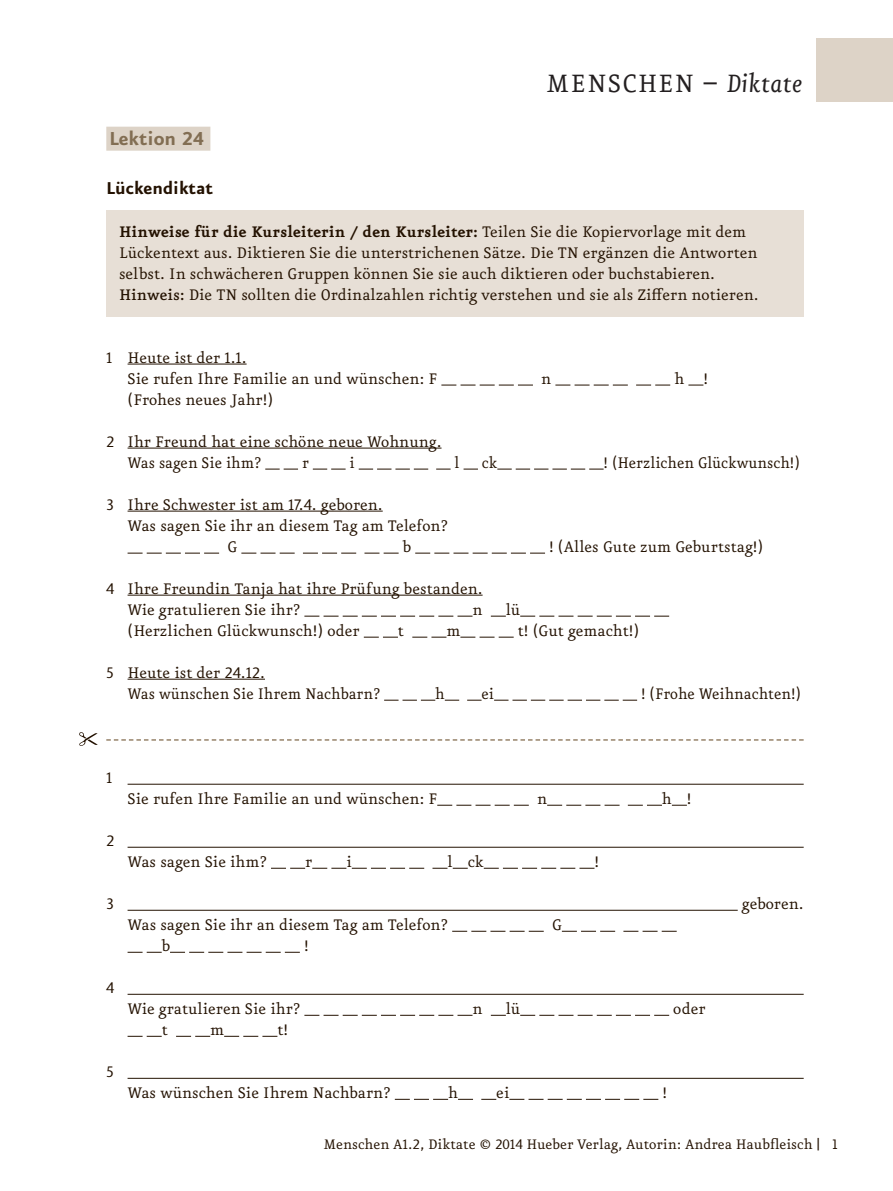
<style>
.page{position:relative;width:893px;height:1191px;background:#fff}
.page>*{position:absolute;margin:0;border:0;box-sizing:border-box;transform-origin:0 0}
.t1{font:30px "Eureka Pro";letter-spacing:.04em;color:#231f20}
.t2{font:700 22.5px "Eureka Sans Pro";color:#826e53}
.t3{font:700 20.55px "Eureka Sans Pro";color:#231100}
.t4{font:18.3px/21px "Eureka Pro";color:#231100}
.t5{font:18.3px "Eureka Pro";color:#231100;scale:.96 1}
.t6{font:16.5px "Eureka Pro";color:#231100}
.s1{font-style:italic}
.s2{font-weight:700}
.s3{font-weight:500}
.s4{font-size:12.9px}
.s5{font-family:"Eureka Sans Pro"}
</style>
<div class="page">
<div style="left:816px;top:38px;width:77px;height:64px;background:#ddd3c7"></div>
<div style="left:106px;top:210px;width:698px;height:106px;background:#e7dfd6"></div>
<div style="left:106px;top:127px;width:104px;height:24px;background:#ddd3c7"></div>
<hr style="left:128px;top:364px;width:119px;height:1px;background:#231100">
<svg style="left:441px;top:385px;width:92px;height:1px"></svg>
<svg style="left:555px;top:385px;width:73px;height:1px"></svg>
<svg style="left:636px;top:385px;width:34px;height:1px"></svg>
<svg style="left:688px;top:385px;width:15px;height:1px"></svg>
<hr style="left:128px;top:448px;width:313px;height:1px;background:#231100">
<svg style="left:265px;top:469px;width:33px;height:1px"></svg>
<svg style="left:313px;top:469px;width:33px;height:1px"></svg>
<svg style="left:359px;top:469px;width:69px;height:1px"></svg>
<svg style="left:436px;top:469px;width:15px;height:1px"></svg>
<svg style="left:464px;top:469px;width:14px;height:1px"></svg>
<svg style="left:497px;top:469px;width:107px;height:1px"></svg>
<hr style="left:128px;top:511px;width:255px;height:1px;background:#231100">
<svg style="left:128px;top:553px;width:91px;height:1px"></svg>
<svg style="left:241px;top:553px;width:54px;height:1px"></svg>
<svg style="left:303px;top:553px;width:53px;height:1px"></svg>
<svg style="left:364px;top:553px;width:35px;height:1px"></svg>
<svg style="left:415px;top:553px;width:130px;height:1px"></svg>
<hr style="left:128px;top:595px;width:355px;height:1px;background:#231100">
<svg style="left:304px;top:616px;width:168px;height:1px"></svg>
<svg style="left:491px;top:616px;width:15px;height:1px"></svg>
<svg style="left:520px;top:616px;width:149px;height:1px"></svg>
<svg style="left:364px;top:637px;width:34px;height:1px"></svg>
<svg style="left:412px;top:637px;width:34px;height:1px"></svg>
<svg style="left:460px;top:637px;width:54px;height:1px"></svg>
<hr style="left:128px;top:679px;width:137px;height:1px;background:#231100">
<svg style="left:384px;top:700px;width:51px;height:1px"></svg>
<svg style="left:445px;top:700px;width:14px;height:1px"></svg>
<svg style="left:467px;top:700px;width:15px;height:1px"></svg>
<svg style="left:494px;top:700px;width:143px;height:1px"></svg>
<hr style="left:128px;top:784px;width:676px;height:1px;background:#231100">
<svg style="left:437px;top:805px;width:92px;height:1px"></svg>
<svg style="left:547px;top:805px;width:73px;height:1px"></svg>
<svg style="left:628px;top:805px;width:34px;height:1px"></svg>
<svg style="left:672px;top:805px;width:15px;height:1px"></svg>
<hr style="left:128px;top:847px;width:676px;height:1px;background:#231100">
<svg style="left:271px;top:868px;width:34px;height:1px"></svg>
<svg style="left:312px;top:868px;width:34px;height:1px"></svg>
<svg style="left:352px;top:868px;width:72px;height:1px"></svg>
<svg style="left:432px;top:868px;width:15px;height:1px"></svg>
<svg style="left:453px;top:868px;width:15px;height:1px"></svg>
<svg style="left:484px;top:868px;width:110px;height:1px"></svg>
<hr style="left:128px;top:910px;width:610px;height:1px;background:#231100">
<svg style="left:452px;top:931px;width:92px;height:1px"></svg>
<svg style="left:562px;top:931px;width:53px;height:1px"></svg>
<svg style="left:623px;top:931px;width:54px;height:1px"></svg>
<svg style="left:128px;top:952px;width:34px;height:1px"></svg>
<svg style="left:170px;top:952px;width:130px;height:1px"></svg>
<hr style="left:128px;top:994px;width:676px;height:1px;background:#231100">
<svg style="left:304px;top:1015px;width:168px;height:1px"></svg>
<svg style="left:491px;top:1015px;width:15px;height:1px"></svg>
<svg style="left:520px;top:1015px;width:149px;height:1px"></svg>
<svg style="left:128px;top:1036px;width:34px;height:1px"></svg>
<svg style="left:176px;top:1036px;width:34px;height:1px"></svg>
<svg style="left:224px;top:1036px;width:53px;height:1px"></svg>
<hr style="left:128px;top:1078px;width:676px;height:1px;background:#231100">
<svg style="left:395px;top:1099px;width:53px;height:1px"></svg>
<svg style="left:458px;top:1099px;width:15px;height:1px"></svg>
<svg style="left:481px;top:1099px;width:15px;height:1px"></svg>
<svg style="left:509px;top:1099px;width:149px;height:1px"></svg>
<svg style="left:106px;top:739px;width:698px;height:1px"></svg>
<svg style="left:79px;top:732px;width:19px;height:14px"></svg>
<h1 class="t1" style="left:546px;top:72px;width:257px">MENSCHEN – <span class="s1">Diktate</span></h1>
<p class="t2" style="left:109px;top:124px;width:97px">Lektion 24</p>
<p class="t3" style="left:106px;top:175px;width:108px">Lückendiktat</p>
<p class="t4" style="left:119px;top:222px;width:641px"><span class="s2">Hinweise für die Kursleiterin / den Kursleiter:</span> Teilen Sie die Kopiervorlage mit dem Lückentext aus. Diktieren Sie die unterstrichenen Sätze. Die TN ergänzen die Antworten selbst. In schwächeren Gruppen können Sie sie auch diktieren oder buchstabieren.<br><span class="s3">Hinweis:</span> Die TN sollten die Ordinalzahlen richtig verstehen und sie als Ziffern notieren.</p>
<p class="t4" style="left:128px;top:348px;width:311px;text-indent:-21px">1 Heute ist der 1.1.<br>Sie rufen Ihre Familie an und wünschen: F</p>
<p class="t4" style="left:541px;top:369px;width:12px">n</p>
<p class="t4" style="left:674px;top:369px;width:35px">h !</p>
<p class="t4" style="left:128px;top:390px;width:147px">(Frohes neues Jahr!)</p>
<p class="t4" style="left:128px;top:432px;width:315px;text-indent:-21px">2 Ihr Freund hat eine schöne neue Wohnung.<br>Was sagen Sie ihm?</p>
<p class="t5" style="left:302px;top:455px;width:9px">r</p>
<p class="t5" style="left:350px;top:455px;width:7px">i</p>
<p class="t5" style="left:455px;top:455px;width:46px">l ck</p>
<p class="t5" style="left:604px;top:455px;width:206px">! (Herzlichen Glückwunsch!)</p>
<p class="t4" style="left:106px;top:495px;width:278px">3 Ihre Schwester ist am 17.4. geboren.</p>
<p class="t4" style="left:128px;top:516px;width:322px">Was sagen Sie ihr an diesem Tag am Telefon?</p>
<p class="t4" style="left:227px;top:537px;width:11px">G</p>
<p class="t4" style="left:403px;top:537px;width:10px">b</p>
<p class="t4" style="left:549px;top:537px;width:216px">! (Alles Gute zum Geburtstag!)</p>
<p class="t4" style="left:128px;top:579px;width:357px;text-indent:-21px">4 Ihre Freundin Tanja hat ihre Prüfung bestanden.<br>Wie gratulieren Sie ihr?</p>
<p class="t4" style="left:472px;top:600px;width:12px">n</p>
<p class="t4" style="left:506px;top:600px;width:16px">lü</p>
<p class="t4" style="left:128px;top:621px;width:234px">(Herzlichen Glückwunsch!) oder</p>
<p class="t4" style="left:398px;top:621px;width:8px">t</p>
<p class="t4" style="left:446px;top:621px;width:15px">m</p>
<p class="t4" style="left:518px;top:621px;width:123px">t! (Gut gemacht!)</p>
<p class="t4" style="left:128px;top:663px;width:254px;text-indent:-21px">5 Heute ist der 24.12.<br>Was wünschen Sie Ihrem Nachbarn?</p>
<p class="t5" style="left:435px;top:686px;width:11px">h</p>
<p class="t5" style="left:482px;top:686px;width:15px">ei</p>
<p class="t5" style="left:641px;top:686px;width:168px">! (Frohe Weihnachten!)</p>
<p class="t4" style="left:106px;top:768px;width:8px">1</p>
<p class="t4" style="left:106px;top:831px;width:10px">2</p>
<p class="t4" style="left:128px;top:789px;width:311px">Sie rufen Ihre Familie an und wünschen: F</p>
<p class="t4" style="left:537px;top:789px;width:12px">n</p>
<p class="t4" style="left:662px;top:789px;width:31px">h !</p>
<p class="t4" style="left:128px;top:852px;width:141px">Was sagen Sie ihm?</p>
<p class="t4" style="left:305px;top:852px;width:9px">r</p>
<p class="t4" style="left:346px;top:852px;width:7px">i</p>
<p class="t4" style="left:447px;top:852px;width:38px">l ck</p>
<p class="t4" style="left:594px;top:852px;width:6px">!</p>
<p class="t4" style="left:106px;top:894px;width:9px">3</p>
<p class="t4" style="left:742px;top:894px;width:63px">geboren.</p>
<p class="t4" style="left:128px;top:915px;width:322px">Was sagen Sie ihr an diesem Tag am Telefon?</p>
<p class="t4" style="left:552px;top:915px;width:11px">G</p>
<p class="t4" style="left:162px;top:936px;width:10px">b</p>
<p class="t4" style="left:304px;top:936px;width:6px">!</p>
<p class="t4" style="left:106px;top:978px;width:10px">4</p>
<p class="t4" style="left:128px;top:999px;width:174px">Wie gratulieren Sie ihr?</p>
<p class="t4" style="left:472px;top:999px;width:12px">n</p>
<p class="t4" style="left:506px;top:999px;width:16px">lü</p>
<p class="t4" style="left:673px;top:999px;width:34px">oder</p>
<p class="t4" style="left:162px;top:1020px;width:8px">t</p>
<p class="t4" style="left:210px;top:1020px;width:15px">m</p>
<p class="t4" style="left:277px;top:1020px;width:12px">t!</p>
<p class="t4" style="left:106px;top:1062px;width:9px">5</p>
<p class="t4" style="left:128px;top:1083px;width:265px">Was wünschen Sie Ihrem Nachbarn?</p>
<p class="t4" style="left:448px;top:1083px;width:11px">h</p>
<p class="t4" style="left:496px;top:1083px;width:15px">ei</p>
<p class="t4" style="left:662px;top:1083px;width:6px">!</p>
<p class="t6" style="left:323px;top:1138px;width:516px">Menschen A1.2, Diktate © 2014 Hueber Verlag, Autorin: Andrea Haubfleisch <span class="s4">|</span> <span class="s5">1</span></p>
</div>
